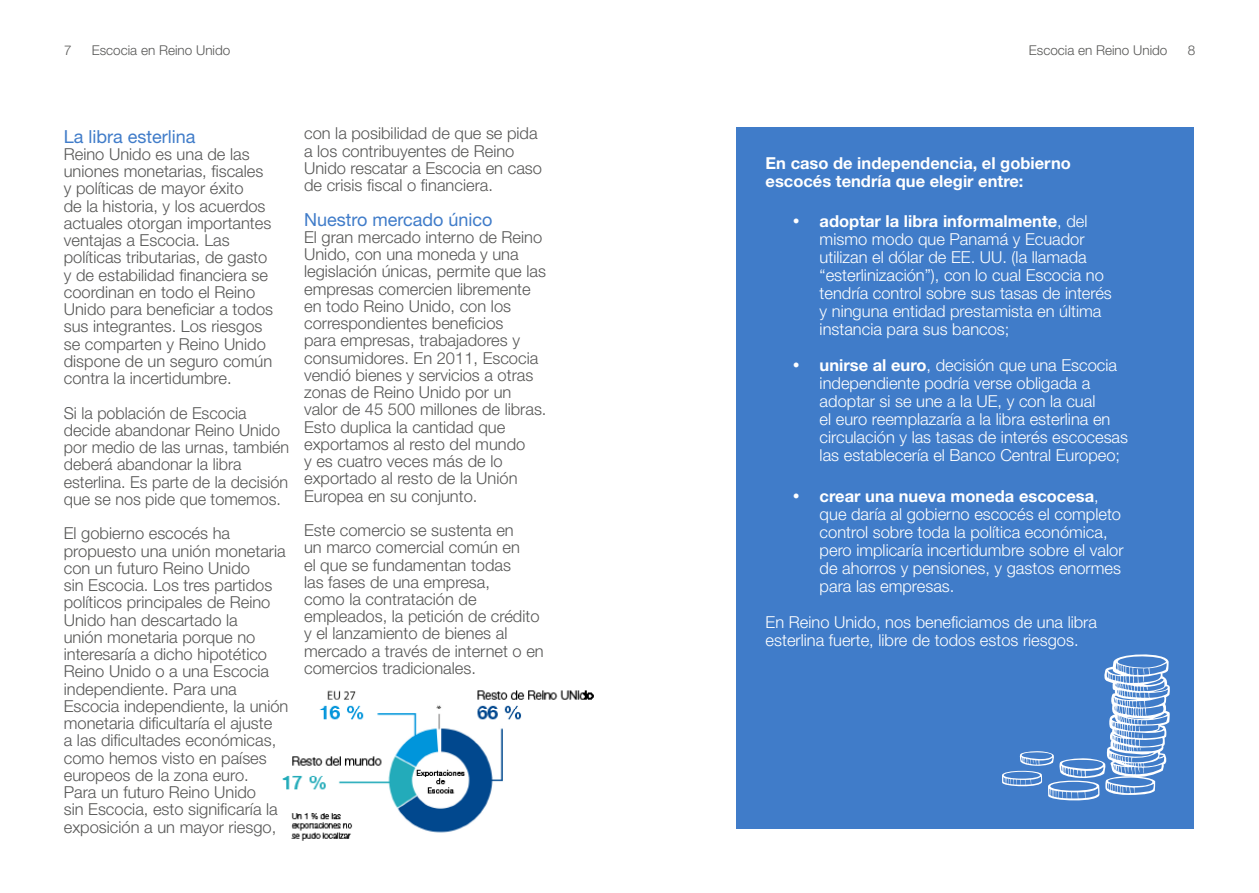
<style>
.page{position:relative;width:1259px;height:893px;background:#fff}
.page>*{position:absolute;margin:0;border:0;box-sizing:border-box;transform-origin:0 0}
.t1{font:18px "Helvetica Neue LT Std";color:#407cc9}
.t2{font:300 16.5px/17.2px "Helvetica Neue LT Pro";color:#575756}
.t3{font:300 16.5px/18px "Helvetica Neue LT Pro";color:#fff}
.t4{font:700 16.5px/18px "Helvetica Neue LT Std";color:#fff}
.t5{font:300 13.5px "Helvetica Neue LT Pro";color:#575756}
.s1{font-family:"Helvetica Neue LT Pro";font-weight:300}
.s2{font-family:"Helvetica Neue LT Std";font-weight:700}
</style>
<div class="page">
<img style="left:283px;top:690px;width:311px;height:151px">
<div style="left:736px;top:128px;width:457px;height:701px;background:#407cc9"></div>
<svg style="left:1002px;top:654px;width:168px;height:147px"></svg>
<p class="t5" style="left:64px;top:42px;width:9px">7</p>
<p class="t5" style="left:92px;top:42px;width:140px">Escocia en Reino Unido</p>
<p class="t5" style="left:1028px;top:42px;width:140px">Escocia en Reino Unido</p>
<p class="t5" style="left:1187px;top:42px;width:9px">8</p>
<p class="t1" style="left:64px;top:125px;width:133px">La libra esterlina</p>
<p class="t2" style="left:64px;top:145px;width:211px">Reino Unido es una de las uniones monetarias, fiscales y políticas de mayor éxito<br>de la historia, y los acuerdos actuales otorgan importantes ventajas a Escocia. Las políticas tributarias, de gasto y de estabilidad financiera se coordinan en todo el Reino<br>Unido para beneficiar a todos sus integrantes. Los riesgos se comparten y Reino Unido dispone de un seguro común contra la incertidumbre.</p>
<p class="t2" style="left:64px;top:404px;width:227px">Si la población de Escocia decide abandonar Reino Unido por medio de las urnas, también deberá abandonar la libra esterlina. Es parte de la decisión que se nos pide que tomemos.</p>
<p class="t2" style="left:64px;top:524px;width:226px">El gobierno escocés ha propuesto una unión monetaria con un futuro Reino Unido<br>sin Escocia. Los tres partidos políticos principales de Reino<br>Unido han descartado la<br>unión monetaria porque no interesaría a dicho hipotético<br>Reino Unido o a una Escocia independiente. Para una<br>Escocia independiente, la unión monetaria dificultaría el ajuste<br>a las dificultades económicas, como hemos visto en países europeos de la zona euro.<br>Para un futuro Reino Unido<br>sin Escocia, esto significaría la exposición a un mayor riesgo,</p>
<p class="t2" style="left:304px;top:125px;width:239px">con la posibilidad de que se pida a los contribuyentes de Reino<br>Unido rescatar a Escocia en caso de crisis fiscal o financiera.</p>
<p class="t1" style="left:304px;top:208px;width:190px">Nuestro mercado único</p>
<p class="t2" style="left:304px;top:228px;width:244px">El gran mercado interno de Reino<br>Unido, con una moneda y una legislación únicas, permite que las empresas comercien libremente en todo Reino Unido, con los correspondientes beneficios<br>para empresas, trabajadores y consumidores. En 2011, Escocia vendió bienes y servicios a otras zonas de Reino Unido por un valor de 45 500 millones de libras.<br>Esto duplica la cantidad que exportamos al resto del mundo<br>y es cuatro veces más de lo exportado al resto de la Unión<br>Europea en su conjunto.</p>
<p class="t2" style="left:304px;top:521px;width:241px">Este comercio se sustenta en<br>un marco comercial común en<br>el que se fundamentan todas<br>las fases de una empresa,<br>como la contratación de empleados, la petición de crédito y el lanzamiento de bienes al mercado a través de internet o en comercios tradicionales.</p>
<p class="t4" style="left:765px;top:154px;width:307px">En caso de independencia, el gobierno escocés tendría que elegir entre:</p>
<p class="t4" style="left:792px;top:212px;width:296px">• adoptar la libra informalmente<span class="s1">, del</span></p>
<p class="t3" style="left:819px;top:230px;width:294px">mismo modo que Panamá y Ecuador utilizan el dólar de EE. UU. (la llamada “esterlinización”), con lo cual Escocia no tendría control sobre sus tasas de interés y ninguna entidad prestamista en última instancia para sus bancos;</p>
<p class="t3" style="left:819px;top:356px;width:310px;text-indent:-27px">• <span class="s2">unirse al euro</span>, decisión que una Escocia independiente podría verse obligada a adoptar si se une a la UE, y con la cual<br>el euro reemplazaría a la libra esterlina en circulación y las tasas de interés escocesas las establecería el Banco Central Europeo;</p>
<p class="t4" style="left:792px;top:486px;width:308px">• crear una nueva moneda escocesa<span class="s1">,</span></p>
<p class="t3" style="left:819px;top:504px;width:305px">que daría al gobierno escocés el completo control sobre toda la política económica, pero implicaría incertidumbre sobre el valor de ahorros y pensiones, y gastos enormes para las empresas.</p>
<p class="t3" style="left:765px;top:612px;width:333px">En Reino Unido, nos beneficiamos de una libra esterlina fuerte, libre de todos estos riesgos.</p>
</div>
